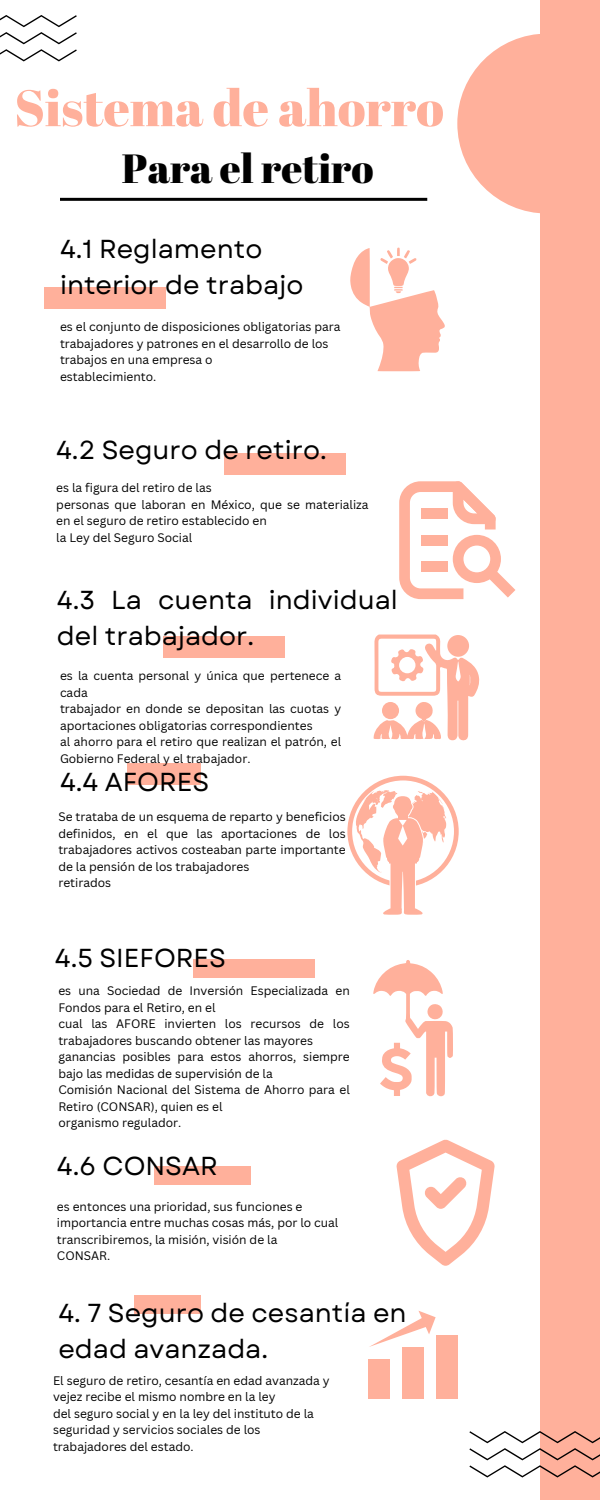
<style>
.page{position:relative;width:600px;height:1500px;background:#fff}
.page>*{position:absolute;margin:0;border:0;box-sizing:border-box;transform-origin:0 0}
.t1{font:51.1px "Abril Fatface";color:#ffb09b}
.t2{font:40.7px "Abril Fatface";color:#000}
.t3{font:26px/36px "Garet";color:#000}
.t4{font:12px/16.5px "Canva Sans";color:#000}
</style>
<div class="page">
<div style="left:540px;top:0;width:60px;height:1500px;background:#ffb09b"></div>
<div style="left:44px;top:288px;width:122px;height:21px;background:#ffb09b"></div>
<div style="left:224px;top:454px;width:122px;height:21px;background:#ffb09b"></div>
<div style="left:164px;top:637px;width:121px;height:21px;background:#ffb09b"></div>
<div style="left:194px;top:959px;width:121px;height:19px;background:#ffb09b"></div>
<div style="left:154px;top:1166px;width:96px;height:19px;background:#ffb09b"></div>
<div style="left:134px;top:1295px;width:67px;height:19px;background:#ffb09b"></div>
<div style="left:127px;top:764px;width:74px;height:21px;background:#ffb09b"></div>
<svg style="left:457px;top:34px;width:83px;height:180px"></svg>
<svg style="left:350px;top:247px;width:95px;height:124px"></svg>
<svg style="left:373px;top:960px;width:80px;height:137px"></svg>
<svg style="left:399px;top:481px;width:116px;height:118px"></svg>
<div style="left:421px;top:508px;width:26px;height:11px;background:#ffb09b"></div>
<div style="left:421px;top:535px;width:26px;height:11px;background:#ffb09b"></div>
<div style="left:421px;top:562px;width:26px;height:10px;background:#ffb09b"></div>
<svg style="left:396px;top:1140px;width:99px;height:126px"></svg>
<div style="left:369px;top:1359px;width:21px;height:40px;background:#ffb09b"></div>
<div style="left:402px;top:1347px;width:22px;height:52px;background:#ffb09b"></div>
<div style="left:436px;top:1335px;width:21px;height:64px;background:#ffb09b"></div>
<svg style="left:369px;top:1311px;width:67px;height:36px"></svg>
<div style="left:347px;top:776px;width:111px;height:111px;background:#ffb09b;border-radius:50%"></div>
<div style="left:352px;top:780px;width:102px;height:102px;background:#fff;border-radius:50%"></div>
<svg style="left:354px;top:790px;width:92px;height:125px"></svg>
<svg style="left:373px;top:635px;width:107px;height:106px"></svg>
<hr style="left:60px;top:198px;width:367px;height:3px;background:#000">
<svg style="left:0;top:15px;width:77px;height:46px"></svg>
<svg style="left:469px;top:1431px;width:131px;height:47px"></svg>
<p class="t1" style="left:14px;top:72px;width:431px">Sistema de ahorro</p>
<p class="t2" style="left:122px;top:140px;width:253px">Para el retiro</p>
<p class="t3" style="left:60px;top:231px;width:245px">4.1 Reglamento interior de trabajo</p>
<p class="t4" style="left:60px;top:319px;width:282px">es el conjunto de disposiciones obligatorias para</p>
<p class="t4" style="left:60px;top:335px;width:270px">trabajadores y patrones en el desarrollo de los trabajos en una empresa o</p>
<p class="t4" style="left:60px;top:368px;width:98px">establecimiento.</p>
<p class="t3" style="left:56px;top:432px;width:272px">4.2 Seguro de retiro.</p>
<p class="t4" style="left:56px;top:479px;width:314px">es la figura del retiro de las<br>personas que laboran en México, que se materializa en el seguro de retiro establecido en<br>la Ley del Seguro Social</p>
<p class="t3" style="left:57px;top:582px;width:342px">4.3 La cuenta individual del trabajador.</p>
<p class="t4" style="left:60px;top:668px;width:283px">es la cuenta personal y única que pertenece a cada<br>trabajador en donde se depositan las cuotas y aportaciones obligatorias correspondientes<br>al ahorro para el retiro que realizan el patrón, el Gobierno Federal y el trabajador.</p>
<p class="t3" style="left:60px;top:764px;width:151px">4.4 AFORES</p>
<p class="t4" style="left:58px;top:808px;width:289px;text-align:justify">Se trataba de un esquema de reparto y beneficios definidos, en el que las aportaciones de los trabajadores activos costeaban parte importante de la pensión de los trabajadores</p>
<p class="t4" style="left:58px;top:874px;width:54px">retirados</p>
<p class="t3" style="left:55px;top:941px;width:173px">4.5 SIEFORES</p>
<p class="t4" style="left:58px;top:982px;width:293px">es una Sociedad de Inversión Especializada en Fondos para el Retiro, en el<br>cual las AFORE invierten los recursos de los trabajadores buscando obtener las mayores ganancias posibles para estos ahorros, siempre bajo las medidas de supervisión de la<br>Comisión Nacional del Sistema de Ahorro para el Retiro (CONSAR), quien es el<br>organismo regulador.</p>
<p class="t3" style="left:57px;top:1148px;width:162px">4.6 CONSAR</p>
<p class="t4" style="left:57px;top:1198px;width:247px">es entonces una prioridad, sus funciones e</p>
<p class="t4" style="left:57px;top:1215px;width:283px">importancia entre muchas cosas más, por lo cual transcribiremos, la misión, visión de la</p>
<p class="t4" style="left:57px;top:1248px;width:55px">CONSAR.</p>
<p class="t3" style="left:58px;top:1295px;width:350px">4. 7 Seguro de cesantía en edad avanzada.</p>
<p class="t4" style="left:53px;top:1372px;width:278px">El seguro de retiro, cesantía en edad avanzada y vejez recibe el mismo nombre en la ley</p>
<p class="t4" style="left:53px;top:1405px;width:262px">del seguro social y en la ley del instituto de la seguridad y servicios sociales de los</p>
<p class="t4" style="left:53px;top:1438px;width:142px">trabajadores del estado.</p>
</div>
